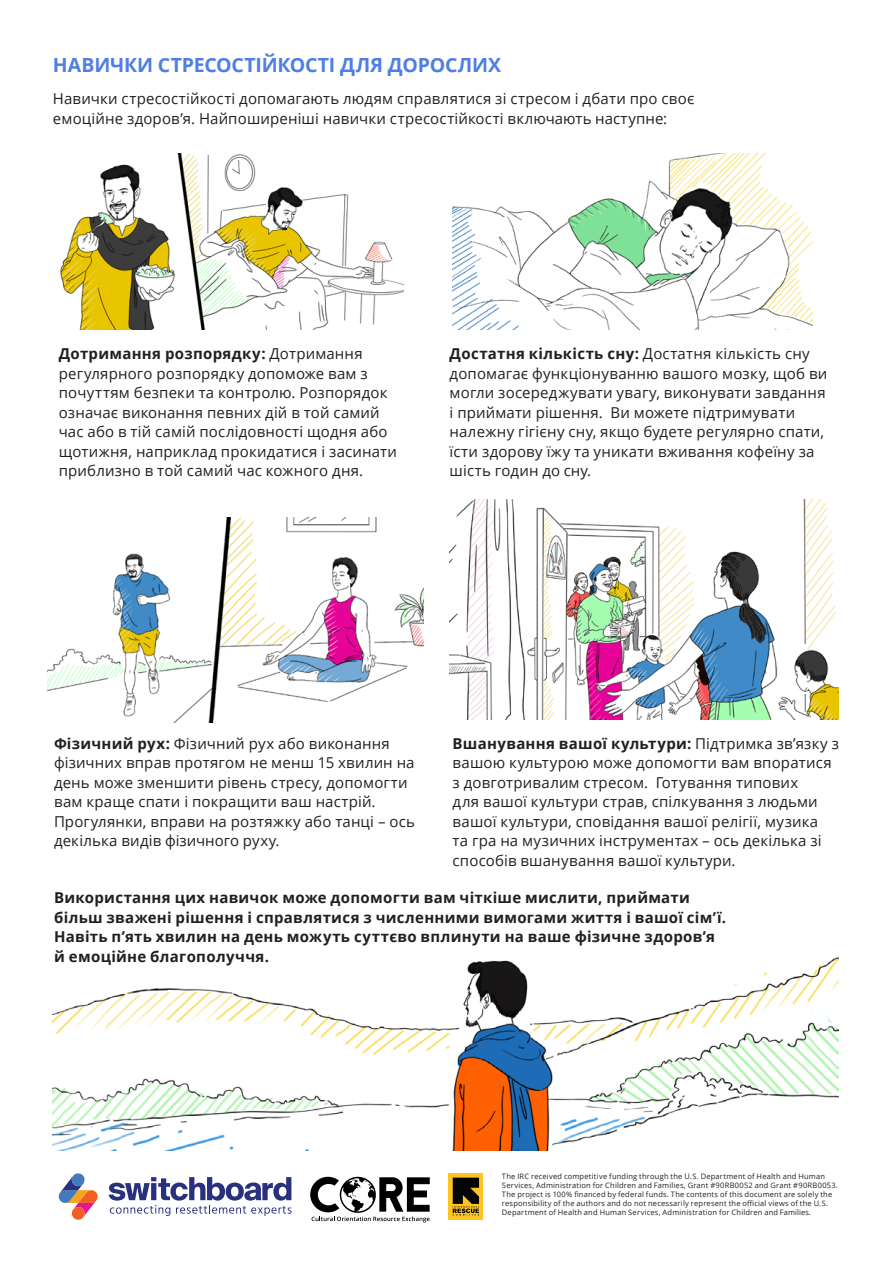
<style>
.page{position:relative;width:893px;height:1263px;background:#fff}
.page>*{position:absolute;margin:0;border:0;box-sizing:border-box;transform-origin:0 0}
.Sub_head_1{font:700 19.5px "Open Sans";letter-spacing:-.01em;color:#4e7ee6}
.Body_text{font:15px/19.5px "Open Sans";letter-spacing:.01em;color:#231f20}
.Body_text-2{font:700 15px/19.5px "Open Sans";letter-spacing:.02em;color:#231f20}
.Body_text-3{font:7.5px/9px "Open Sans";letter-spacing:.025em;color:#231f20}
.s1{font-weight:700}
</style>
<div class="page">
<svg style="left:310px;top:1177px;width:120px;height:45px"></svg>
<div style="left:448px;top:1173px;width:35px;height:47px;background:#fec422"></div>
<svg style="left:453px;top:1177px;width:26px;height:38px"></svg>
<svg style="left:109px;top:1177px;width:182px;height:39px"></svg>
<svg style="left:59px;top:1173px;width:39px;height:47px"></svg>
<img style="left:52px;top:957px;width:787px;height:193px">
<img style="left:453px;top:154px;width:360px;height:176px">
<img style="left:60px;top:154px;width:344px;height:176px">
<img style="left:48px;top:517px;width:375px;height:205px">
<img style="left:449px;top:500px;width:390px;height:219px">
<p class="Sub_head_1" style="left:53px;top:51px;width:450px">НАВИЧКИ СТРЕСОСТІЙКОСТІ ДЛЯ ДОРОСЛИХ</p>
<p class="Body_text" style="left:53px;top:89px;width:643px">Навички стресостійкості допомагають людям справлятися зі стресом і дбати про своє емоційне здоров’я. Найпоширеніші навички стресостійкості включають наступне:</p>
<p class="Body_text" style="left:59px;top:344px;width:340px"><span class="s1">Дотримання розпорядку:</span> Дотримання регулярного розпорядку допоможе вам з почуттям безпеки та контролю. Розпорядок означає виконання певних дій в той самий час або в тій самій послідовності щодня або щотижня, наприклад прокидатися і засинати приблизно в той самий час кожного дня.</p>
<p class="Body_text" style="left:450px;top:344px;width:379px"><span class="s1">Достатня кількість сну:</span> Достатня кількість сну допомагає функціонуванню вашого мозку, щоб ви могли зосереджувати увагу, виконувати завдання і приймати рішення. Ви можете підтримувати належну гігієну сну, якщо будете регулярно спати, їсти здорову їжу та уникати вживання кофеїну за шість годин до сну.</p>
<p class="Body_text" style="left:54px;top:733px;width:362px"><span class="s1">Фізичний рух:</span> Фізичний рух або виконання фізичних вправ протягом не менш 15 хвилин на день може зменшити рівень стресу, допомогти вам краще спати і покращити ваш настрій.<br>Прогулянки, вправи на розтяжку або танці – ось декілька видів фізичного руху.</p>
<p class="Body_text" style="left:453px;top:733px;width:388px"><span class="s1">Вшанування вашої культури:</span> Підтримка зв’язку з вашою культурою може допомогти вам впоратися з довготривалим стресом. Готування типових<br>для вашої культури страв, спілкування з людьми вашої культури, сповідання вашої релігії, музика<br>та гра на музичних інструментах – ось декілька зі способів вшанування вашої культури.</p>
<p class="Body_text-2" style="left:54px;top:887px;width:673px">Використання цих навичок може допомогти вам чіткіше мислити, приймати більш зважені рішення і справлятися з численними вимогами життя і вашої сім’ї.<br>Навіть п’ять хвилин на день можуть суттєво вплинути на ваше фізичне здоров’я й емоційне благополуччя.</p>
<p class="Body_text-3" style="left:502px;top:1172px;width:337px">The IRC received competitive funding through the U.S. Department of Health and Human Services, Administration for Children and Families, Grant #90RB0052 and Grant #90RB0053.<br>The project is 100% financed by federal funds. The contents of this document are solely the responsibility of the authors and do not necessarily represent the official views of the U.S.<br>Department of Health and Human Services, Administration for Children and Families.</p>
</div>
